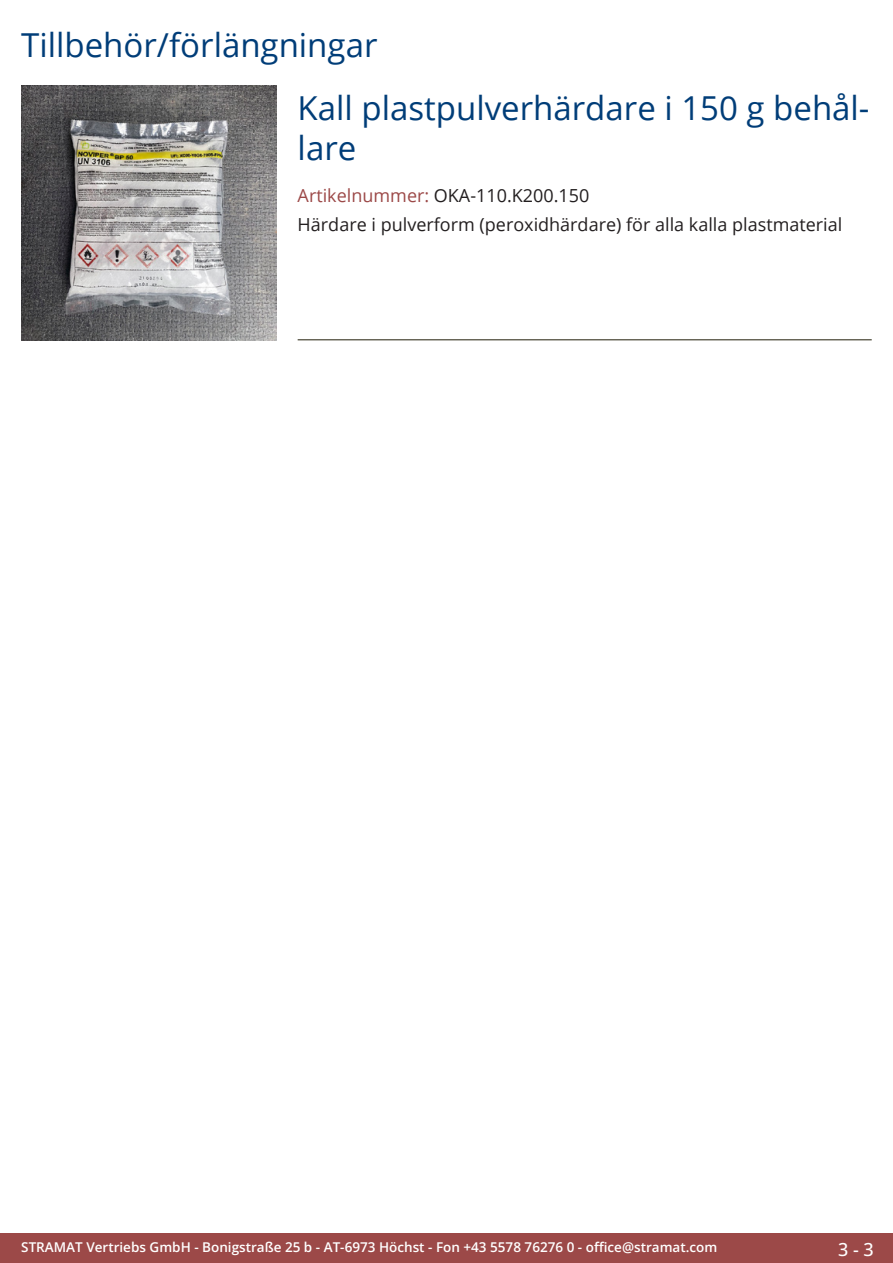
<style>
.page{position:relative;width:893px;height:1263px;background:#fff}
.page>*{position:absolute;margin:0;border:0;box-sizing:border-box;transform-origin:0 0}
.Produkttitel{font:33px/39.6px "Open Sans";color:#003d78}
.RastTitel{font:33px "Open Sans";color:#003d78}
.Beschreibung_Text{font:18px "Open Sans";color:#231f20}
.TechDaten_Überschrif{font:18px "Open Sans";color:#231f20}
.t1{font:500 18px "Open Sans";color:#fff}
.t2{font:600 13.5px "Open Sans";color:#fff}
.s1{color:#9c4948}
</style>
<div class="page">
<div style="left:0;top:1233px;width:893px;height:30px;background:#9c4948"></div>
<hr style="left:298px;top:340px;width:574px;height:1px;background:#201d08">
<img style="left:21px;top:85px;width:255px;height:255px">
<p class="RastTitel" style="left:21px;top:22px;width:358px">Tillbehör/förlängningar</p>
<p class="Produkttitel" style="left:298px;top:88px;width:571px">Kall plastpulverhärdare i 150 g behål&shy;lare</p>
<p class="TechDaten_Überschrif" style="left:298px;top:183px;width:293px"><span class="s1">Artikelnummer:</span> OKA-110.K200.150</p>
<p class="Beschreibung_Text" style="left:298px;top:212px;width:546px">Härdare i pulverform (peroxidhärdare) för alla kalla plastmaterial</p>
<p class="t2" style="left:21px;top:1238px;width:698px">STRAMAT Vertriebs GmbH - Bonigstraße 25 b - AT-6973 Höchst - Fon +43 5578 76276 0 - office@stramat.com</p>
<h2 class="t1" style="left:838px;top:1237px;width:37px">3 - 3</h2>
</div>
